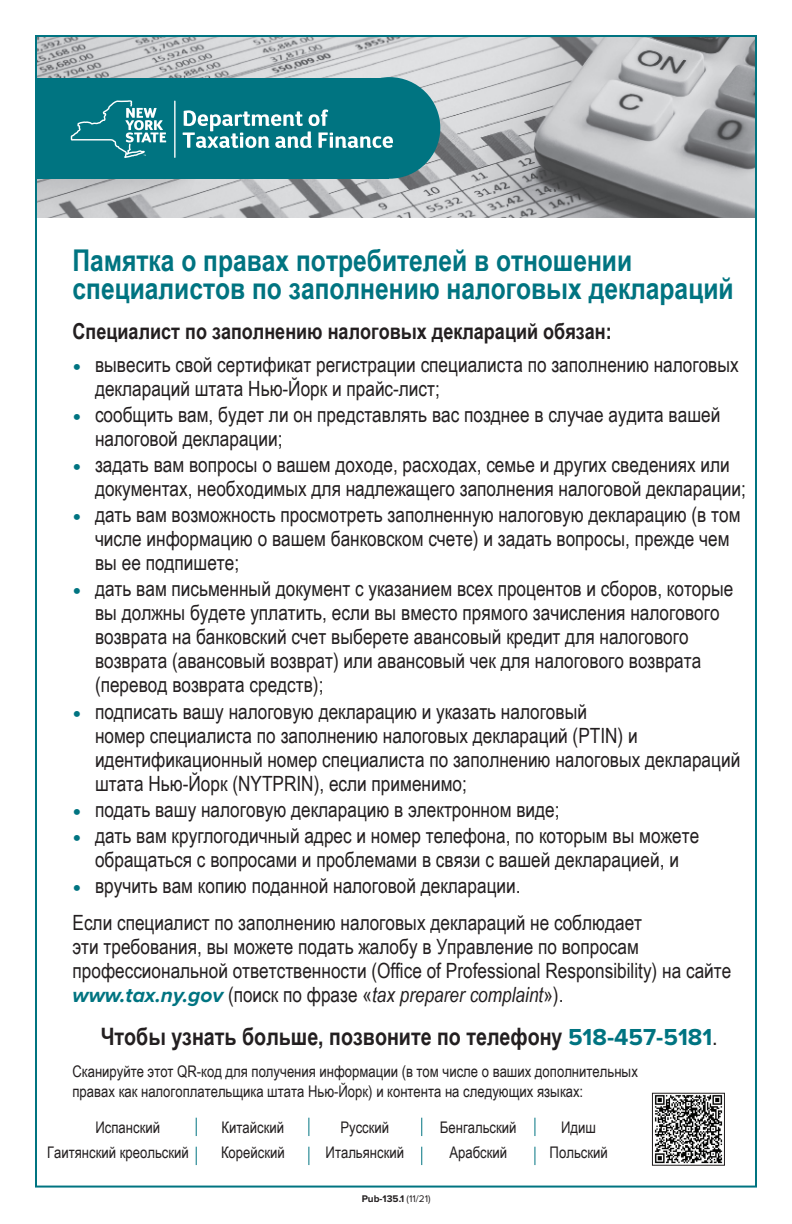
<style>
.page{position:relative;width:792px;height:1224px;background:#fff}
.page>*{position:absolute;margin:0;border:0;box-sizing:border-box;transform-origin:0 0}
.t1{font:700 30px/28px "Arial Narrow";color:#007481}
.t2{font:700 24px "Arial Narrow";color:#231f20}
.t3{font:700 22px "Arial Narrow";color:#231f20}
.t4{font:21px/24px "Arial Narrow";color:#231f20}
.t5{font:16px/19.2px "Arial Narrow";color:#231f20}
.t6{font:700 10px "Proxima Nova";color:#231f20}
.s1{font-family:"Proxima Nova";font-weight:700;font-size:25px;color:#007481}
.s2{font-family:"Proxima Nova";font-weight:700;font-style:italic;color:#007481}
.s3{font-style:italic}
.s4{font-family:"Proxima Nova";color:#007481}
.s5{font-weight:400}
</style>
<div class="page">
<img style="left:38px;top:38px;width:716px;height:179px">
<div style="left:37px;top:78px;width:352px;height:101px;background:#007481"></div>
<div style="left:339px;top:77px;width:101px;height:102px;background:#007481;border-radius:50%"></div>
<svg style="left:183px;top:109px;width:210px;height:39px"></svg>
<hr style="left:174px;top:101px;width:2px;height:57px;background:#fff">
<svg style="left:71px;top:100px;width:95px;height:58px"></svg>
<svg style="left:196px;top:1118px;width:1px;height:18px"></svg>
<svg style="left:308px;top:1118px;width:1px;height:18px"></svg>
<svg style="left:421px;top:1118px;width:1px;height:18px"></svg>
<svg style="left:534px;top:1118px;width:1px;height:18px"></svg>
<svg style="left:196px;top:1147px;width:1px;height:18px"></svg>
<svg style="left:308px;top:1147px;width:1px;height:18px"></svg>
<svg style="left:421px;top:1147px;width:1px;height:18px"></svg>
<svg style="left:534px;top:1147px;width:1px;height:18px"></svg>
<img style="left:654px;top:1095px;width:69px;height:69px">
<div style="left:652px;top:1093px;width:73px;height:73px;border:1px solid #231f20"></div>
<h1 class="t1" style="left:73px;top:245px;width:663px">Памятка о правах потребителей в отношении специалистов по заполнению налоговых деклараций</h1>
<p class="t3" style="left:73px;top:314px;width:541px">Специалист по заполнению налоговых деклараций обязан:</p>
<p class="t4" style="left:95px;top:352px;width:645px;text-indent:-22px"><span class="s1">•</span> вывесить свой сертификат регистрации специалиста по заполнению налоговых деклараций штата Нью-Йорк и прайс-лист;</p>
<p class="t4" style="left:95px;top:402px;width:627px;text-indent:-22px"><span class="s1">•</span> сообщить вам, будет ли он представлять вас позднее в случае аудита вашей налоговой декларации;</p>
<p class="t4" style="left:95px;top:452px;width:652px;text-indent:-22px"><span class="s1">•</span> задать вам вопросы о вашем доходе, расходах, семье и других сведениях или документах, необходимых для надлежащего заполнения налоговой декларации;</p>
<p class="t4" style="left:95px;top:502px;width:647px;text-indent:-22px"><span class="s1">•</span> дать вам возможность просмотреть заполненную налоговую декларацию (в том числе информацию о вашем банковском счете) и задать вопросы, прежде чем вы ее подпишете;</p>
<p class="t4" style="left:95px;top:576px;width:640px;text-indent:-22px"><span class="s1">•</span> дать вам письменный документ с указанием всех процентов и сборов, которые вы должны будете уплатить, если вы вместо прямого зачисления налогового возврата на банковский счет выберете авансовый кредит для налогового возврата (авансовый возврат) или авансовый чек для налогового возврата (перевод возврата средств);</p>
<p class="t4" style="left:95px;top:698px;width:647px;text-indent:-22px"><span class="s1">•</span> подписать вашу налоговую декларацию и указать налоговый<br>номер специалиста по заполнению налоговых деклараций (PTIN) и идентификационный номер специалиста по заполнению налоговых деклараций штата Нью-Йорк (NYTPRIN), если применимо;</p>
<p class="t4" style="left:73px;top:796px;width:488px"><span class="s1">•</span> подать вашу налоговую декларацию в электронном виде;</p>
<p class="t4" style="left:73px;top:823px;width:628px;text-align:center"><span class="s1">•</span> дать вам круглогодичный адрес и номер телефона, по которым вы можете обращаться с вопросами и проблемами в связи с вашей декларацией, и</p>
<p class="t4" style="left:73px;top:866px;width:571px;line-height:37.5px"><span class="s1">•</span> вручить вам копию поданной налоговой декларации.<br>Если специалист по заполнению налоговых деклараций не соблюдает</p>
<p class="t4" style="left:73px;top:934px;width:660px">эти требования, вы можете подать жалобу в Управление по вопросам профессиональной ответственности (Office of Professional Responsibility) на сайте <span class="s2">www.tax.ny.gov</span> (поиск по фразе «<span class="s3">tax preparer complaint</span>»).</p>
<p class="t2" style="left:101px;top:1018px;width:619px">Чтобы узнать больше, позвоните по телефону <span class="s4">518-457-5181</span><span class="s5">.</span></p>
<p class="t5" style="left:73px;top:1062px;width:567px">Сканируйте этот QR-код для получения информации (в том числе о ваших дополнительных правах как налогоплательщика штата Нью-Йорк) и контента на следующих языках:</p>
<p class="t5" style="left:96px;top:1117px;width:66px">Испанский</p>
<p class="t5" style="left:222px;top:1117px;width:64px">Китайский</p>
<p class="t5" style="left:340px;top:1117px;width:50px">Русский</p>
<p class="t5" style="left:440px;top:1117px;width:78px">Бенгальский</p>
<p class="t5" style="left:561px;top:1117px;width:36px">Идиш</p>
<p class="t5" style="left:47px;top:1143px;width:143px">Гаитянский креольский</p>
<p class="t5" style="left:221px;top:1143px;width:65px">Корейский</p>
<p class="t5" style="left:326px;top:1143px;width:80px">Итальянский</p>
<p class="t5" style="left:449px;top:1143px;width:59px">Арабский</p>
<p class="t5" style="left:550px;top:1143px;width:60px">Польский</p>
<p class="t6" style="left:362px;top:1194px;width:70px">Pub-135.1 <span class="s5">(11/21)</span></p>
</div>
